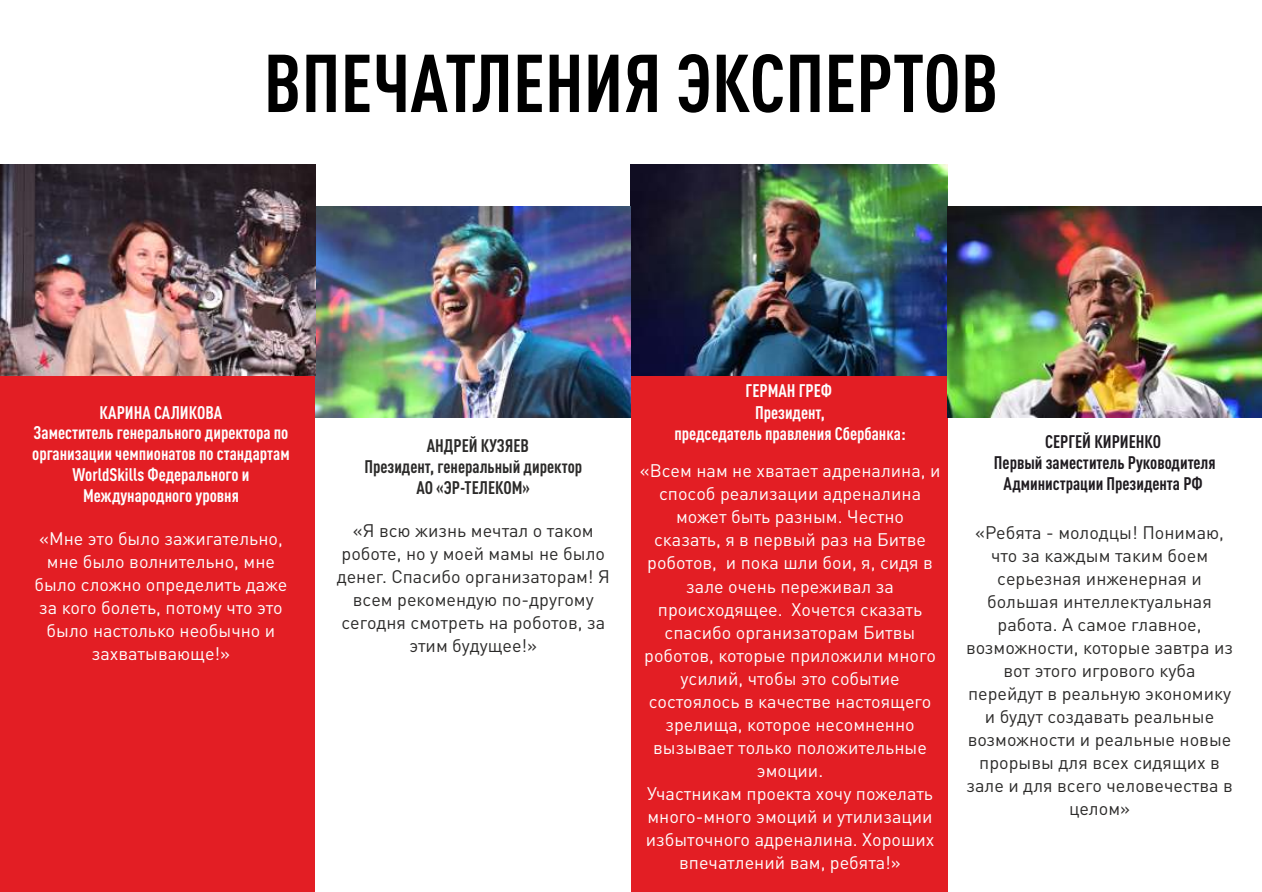
<style>
.page{position:relative;width:1262px;height:892px;background:#fff}
.page>*{position:absolute;margin:0;border:0;box-sizing:border-box;transform-origin:0 0}
.t1{font:700 condensed 80.55px "DIN Pro";color:#000}
.t2{font:18px/23px "DIN Pro";color:#fefefe;text-align:center}
.t3{font:18px/23px "DIN Pro";color:#2b2a29;text-align:center}
.t4{font:700 condensed 18px/20.9px "DIN Pro";color:#fefefe;text-align:center}
.t5{font:700 condensed 18px/20.9px "DIN Pro";color:#1f1b20;text-align:center}
.t6{font:700 condensed 18px/20.9px "DIN Pro";color:#2b2a29;text-align:center}
</style>
<div class="page">
<div style="left:631px;top:375px;width:316px;height:517px;background:#e31e24"></div>
<img style="left:631px;top:164px;width:316px;height:211px">
<div style="left:0;top:375px;width:315px;height:517px;background:#e31e24"></div>
<img style="left:315px;top:207px;width:316px;height:210px">
<img style="left:0;top:165px;width:315px;height:210px">
<img style="left:947px;top:207px;width:314px;height:210px">
<h1 class="t1" style="left:264px;top:55px;width:736px">ВПЕЧАТЛЕНИЯ ЭКСПЕРТОВ</h1>
<p class="t4" style="left:32px;top:403px;width:259px">КАРИНА САЛИКОВА<br>Заместитель генерального директора по организации чемпионатов по стандартам<br>WorldSkills Федерального и<br>Международного уровня</p>
<p class="t2" style="left:35px;top:528px;width:254px">«Мне это было зажигательно, мне было волнительно, мне было сложно определить даже за кого болеть, потому что это было настолько необычно и захватывающе!»</p>
<p class="t6" style="left:364px;top:437px;width:219px">АНДРЕЙ КУЗЯЕВ<br>Президент, генеральный директор<br>АО «ЭР-ТЕЛЕКОМ»</p>
<p class="t3" style="left:337px;top:520px;width:275px">«Я всю жизнь мечтал о таком роботе, но у моей мамы не было денег. Спасибо организаторам! Я всем рекомендую по-другому сегодня смотреть на роботов, за этим будущее!»</p>
<p class="t4" style="left:674px;top:382px;width:233px;line-height:21.5px">ГЕРМАН ГРЕФ<br>Президент,<br>председатель правления Сбербанка:</p>
<p class="t2" style="left:639px;top:461px;width:302px">«Всем нам не хватает адреналина, и способ реализации адреналина может быть разным. Честно<br>сказать, я в первый раз на Битве роботов, и пока шли бои, я, сидя в зале очень переживал за происходящее. Хочется сказать спасибо организаторам Битвы роботов, которые приложили много усилий, чтобы это событие состоялось в качестве настоящего зрелища, которое несомненно вызывает только положительные эмоции.<br>Участникам проекта хочу пожелать много-много эмоций и утилизации избыточного адреналина. Хороших впечатлений вам, ребята!»</p>
<p class="t5" style="left:994px;top:433px;width:223px">СЕРГЕЙ КИРИЕНКО<br>Первый заместитель Руководителя<br>Администрации Президента РФ</p>
<p class="t3" style="left:966px;top:523px;width:268px">«Ребята - молодцы! Понимаю, что за каждым таким боем серьезная инженерная и большая интеллектуальная работа. А самое главное, возможности, которые завтра из вот этого игрового куба перейдут в реальную экономику и будут создавать реальные возможности и реальные новые прорывы для всех сидящих в зале и для всего человечества в целом»</p>
</div>
